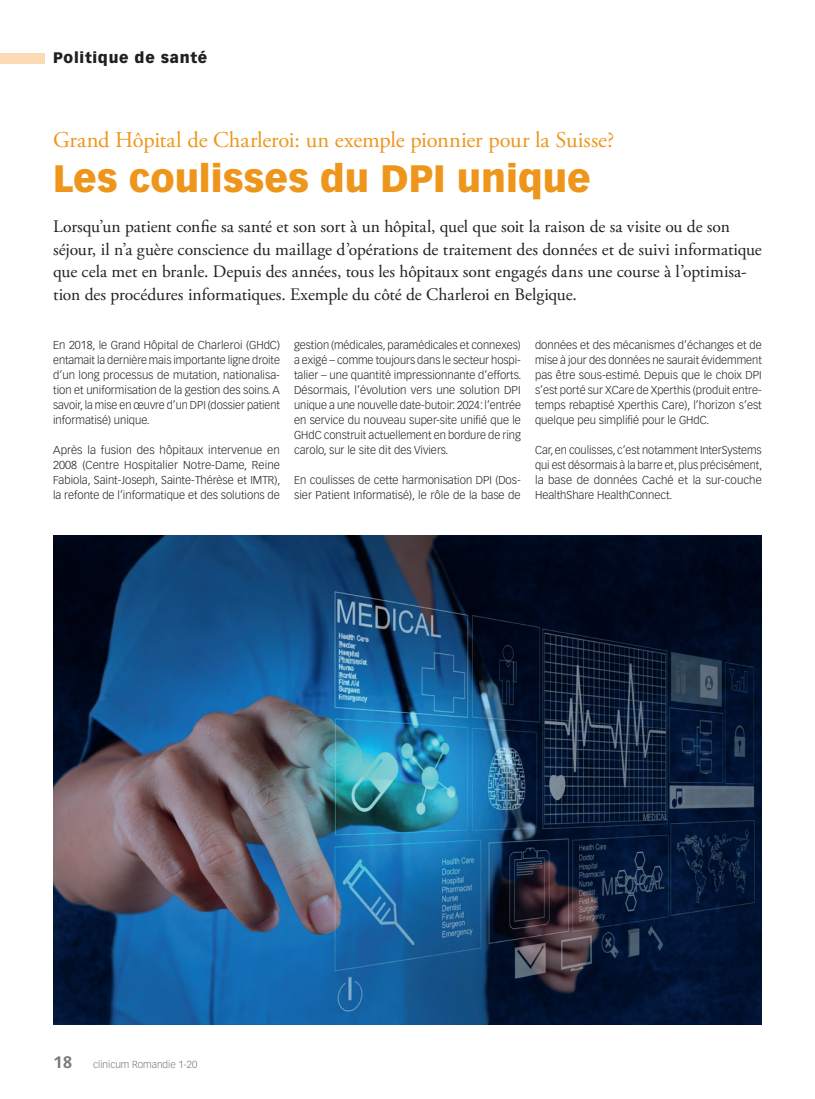
<style>
.page{position:relative;width:815px;height:1099px;background:#fff}
.page>*{position:absolute;margin:0;border:0;box-sizing:border-box;transform-origin:0 0}
.Titel_GP{font:900 37.5px "Vectora LT Std";color:#ee961c}
.Obertitel_GP{font:22.5px "Adobe Garamond Pro";letter-spacing:-.01em;color:#ee961c}
.Lead{font:17.5px/22.5px "Adobe Garamond Pro";letter-spacing:-.005em;color:#231f20}
.t1{font:900 15px "Vectora LT Std";letter-spacing:.05em;color:#231f20}
.Lauftext{font:300 11.25px/15px "Vectora LT Std";color:#231f20;text-align:justify}
.t2{font:300 10px "Vectora LT Std";color:#76787b}
.s1{font-weight:700;font-size:16.25px}
</style>
<div class="page">
<div style="left:0;top:53px;width:45px;height:10px;background:#fbdbb3"></div>
<img style="left:53px;top:535px;width:709px;height:489px">
<h3 class="t1" style="left:53px;top:49px;width:156px">Politique de santé</h3>
<p class="Obertitel_GP" style="left:53px;top:126px;width:563px">Grand Hôpital de Charleroi: un exemple pionnier pour la Suisse?</p>
<p class="Titel_GP" style="left:53px;top:155px;width:539px">Les coulisses du DPI unique</p>
<p class="Lead" style="left:53px;top:216px;width:710px">Lorsqu’un patient confie sa santé et son sort à un hôpital, quel que soit la raison de sa visite ou de son séjour, il n’a guère conscience du maillage d’opérations de traitement des données et de suivi informatique que cela met en branle. Depuis des années, tous les hôpitaux sont engagés dans une course à l’optimisa&shy;tion des procédures informatiques. Exemple du côté de Charleroi en Belgique.</p>
<p class="Lauftext" style="left:53px;top:338px;width:228px">En 2018, le Grand Hôpital de Charleroi (GHdC) entamait la dernière mais importante ligne droite d’un long processus de mutation, nationalisa&shy;tion et uniformisation de la gestion des soins. A savoir, la mise en œuvre d’un DPI (dossier patient informatisé) unique.</p>
<p class="Lauftext" style="left:53px;top:443px;width:229px">Après la fusion des hôpitaux intervenue en 2008 (Centre Hospitalier Notre-Dame, Reine Fabiola, Saint-Joseph, Sainte-Thérèse et IMTR), la refonte de l’informatique et des solutions de</p>
<p class="Lauftext" style="left:294px;top:338px;width:229px">gestion (médicales, paramédicales et connexes) a exigé – comme toujours dans le secteur hospi&shy;talier – une quantité impressionnante d’efforts.<br>Désormais, l’évolution vers une solution DPI unique a une nouvelle date-butoir: 2024: l’entrée en service du nouveau super-site unifié que le GHdC construit actuellement en bordure de ring carolo, sur le site dit des Viviers.</p>
<p class="Lauftext" style="left:294px;top:473px;width:228px">En coulisses de cette harmonisation DPI (Dos&shy;sier Patient Informatisé), le rôle de la base de</p>
<p class="Lauftext" style="left:535px;top:338px;width:228px">données et des mécanismes d’échanges et de mise à jour des données ne saurait évidemment pas être sous-estimé. Depuis que le choix DPI s’est porté sur XCare de Xperthis (produit entre&shy;temps rebaptisé Xperthis Care), l’horizon s’est quelque peu simplifié pour le GHdC.</p>
<p class="Lauftext" style="left:535px;top:443px;width:229px">Car, en coulisses, c’est notamment InterSystems qui est désormais à la barre et, plus précisément, la base de données Caché et la sur-couche HealthShare HealthConnect.</p>
<p class="t2" style="left:53px;top:1058px;width:146px"><span class="s1">18</span> clinicum Romandie 1-20</p>
</div>
